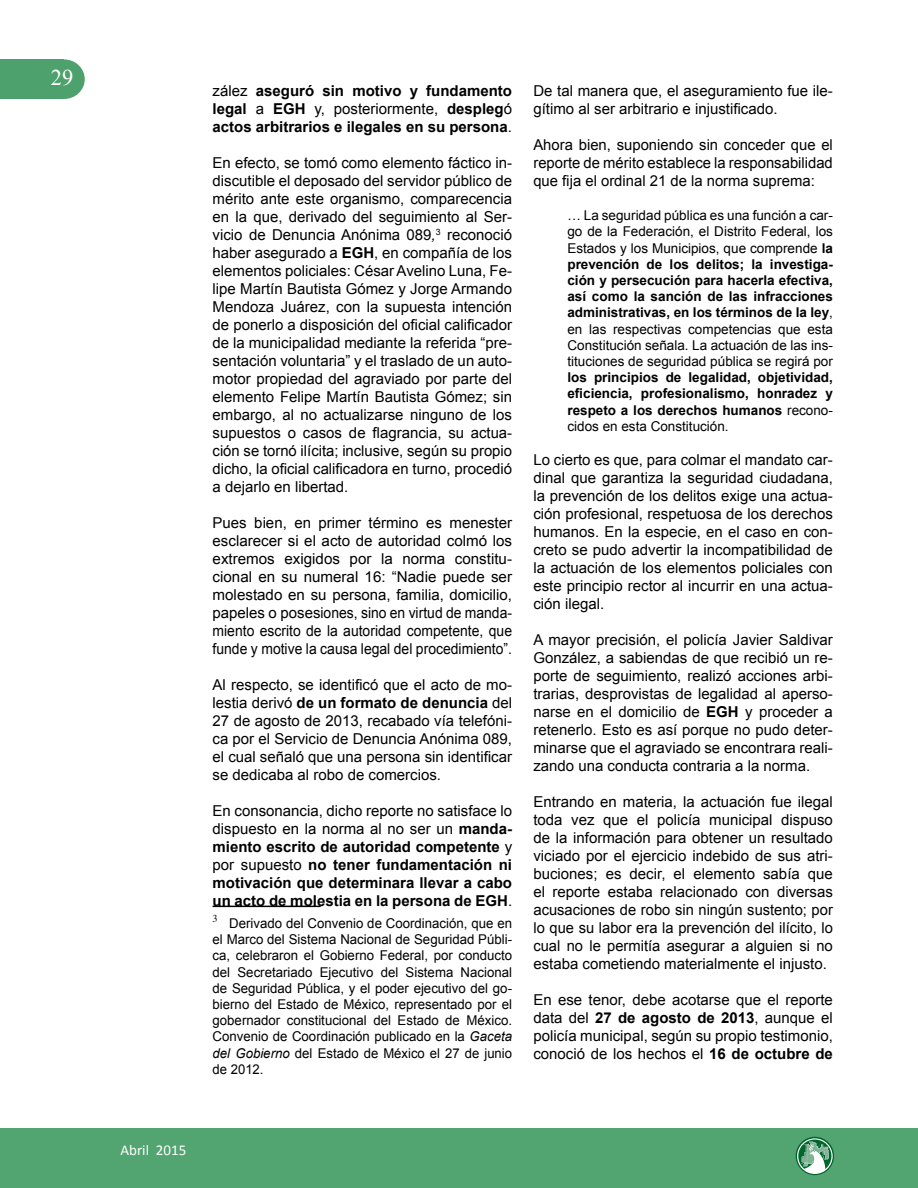
<style>
.page{position:relative;width:918px;height:1188px;background:#fff}
.page>*{position:absolute;margin:0;border:0;box-sizing:border-box;transform-origin:0 0}
.t1{font:22.5px "Times New Roman";color:#fff}
.t2{font:15px/18px "Arial";color:#000;text-align:justify}
.t3{font:700 15px/18px "Arial";color:#000}
.t4{font:15px "Calibri";color:#fff}
.t5{font:13.5px/16.2px "Arial";color:#000;text-align:justify}
.t6{font:700 13.5px/16.2px "Arial";color:#000;text-align:justify}
.s1{font-weight:400}
.s2{font-style:inherit}
.s3{font-style:italic}
.s4{font-weight:700}
</style>
<div class="page">
<div style="left:0;top:59px;width:64px;height:40px;background:#4da16c"></div>
<div style="left:44px;top:59px;width:41px;height:40px;background:#4da16c;border-radius:50%"></div>
<div style="left:0;top:1128px;width:918px;height:60px;background:#52a470"></div>
<svg style="left:796px;top:1137px;width:38px;height:38px"></svg>
<svg style="left:797px;top:1138px;width:36px;height:36px"></svg>
<svg style="left:798px;top:1140px;width:33px;height:29px"></svg>
<hr style="left:213px;top:906px;width:108px;height:1px;background:#000">
<h1 class="t1" style="left:51px;top:63px;width:24px">29</h1>
<p class="t3" style="left:213px;top:82px;width:301px"><span class="s1">zález</span> aseguró sin motivo y fundamento legal <span class="s1">a</span> <span class="s2">EGH</span></p>
<p class="t3" style="left:213px;top:100px;width:301px;text-align:right"><span class="s1">y, posteriormente,</span> despleg<span class="s1">ó<br></span>actos arbitrarios e ilegales en su persona<span class="s1">.</span></p>
<p class="t2" style="left:213px;top:154px;width:301px">En efecto, se tomó como elemento fáctico in&shy;discutible el deposado del servidor público de mérito ante este organismo, comparecencia en la que, derivado del seguimiento al Ser&shy;vicio de Denuncia Anónima 089<span class="s3">,</span><sup>3</sup> reconoció haber asegurado a <span class="s4">EGH</span></p>
<p class="t2" style="left:213px;top:244px;width:301px;text-indent:162px">, en compañía de los elementos policiales: César Avelino Luna, Fe&shy;lipe Martín Bautista Gómez y Jorge Armando Mendoza Juárez, con la supuesta intención de ponerlo a disposición del oficial calificador de la municipalidad mediante la referida “pre&shy;sentación voluntaria” y el traslado de un auto&shy;motor propiedad del agraviado por parte del elemento Felipe Martín Bautista Gómez; sin embargo, al no actualizarse ninguno de los supuestos o casos de flagrancia, su actua&shy;ción se tornó ilícita; inclusive, según su propio dicho, la oficial calificadora en turno, procedió a dejarlo en libertad.</p>
<p class="t2" style="left:213px;top:514px;width:301px">Pues bien, en primer término es menester esclarecer si el acto de autoridad colmó los extremos exigidos por la norma constitu&shy;cional en su numeral 16: “Nadie puede ser molestado en su persona, familia, domicilio, papeles o posesiones, sino en virtud de manda&shy;miento escrito de la autoridad competente, que funde y motive la causa legal del procedimiento”.</p>
<p class="t2" style="left:213px;top:676px;width:301px">Al respecto, se identificó que el acto de mo&shy;lestia derivó <span class="s4">de un formato de denuncia</span> del 27 de agosto de 2013, recabado vía telefóni&shy;ca por el Servicio de Denuncia Anónima 089, el cual señaló que una persona sin identificar se dedicaba al robo de comercios.</p>
<p class="t3" style="left:213px;top:802px;width:301px;text-align:justify"><span class="s1">En consonancia, dicho reporte no satisface lo dispuesto en la norma al no ser un</span> manda&shy;miento escrito de autoridad competente <span class="s1">y por supuesto</span> no tener fundamentación ni motivación que determinara llevar a cabo un acto de molestia en la persona de <span class="s2">EGH</span></p>
<p class="t2" style="left:508px;top:892px;width:6px">.</p>
<p class="t5" style="left:213px;top:915px;width:301px"><sup>3</sup> Derivado del Convenio de Coordinación, que en el Marco del Sistema Nacional de Seguridad Públi&shy;ca, celebraron el Gobierno Federal, por conducto del Secretariado Ejecutivo del Sistema Nacional de Seguridad Pública, y el poder ejecutivo del go&shy;bierno del Estado de México, representado por el gobernador constitucional del Estado de México.<br>Convenio de Coordinación publicado en la <span class="s3">Gaceta del Gobierno</span> del Estado de México el 27 de junio de 2012.</p>
<p class="t2" style="left:533px;top:82px;width:301px">De tal manera que, el aseguramiento fue ile&shy;gítimo al ser arbitrario e injustificado.</p>
<p class="t2" style="left:533px;top:136px;width:301px">Ahora bien, suponiendo sin conceder que el reporte de mérito establece la responsabilidad que fija el ordinal 21 de la norma suprema:</p>
<p class="t5" style="left:567px;top:207px;width:267px">… La seguridad pública es una función a car&shy;go de la Federación, el Distrito Federal, los Estados y los Municipios, que comprende <span class="s4">la prevención de los delitos; la investiga&shy;ción y persecución para hacerla efectiva, así como la sanción de las infracciones administrativas, en los términos de la ley</span>, en las respectivas competencias que esta Constitución señala. La actuación de las ins&shy;tituciones de seguridad pública se regirá por</p>
<p class="t6" style="left:567px;top:370px;width:267px">los principios de legalidad, objetividad, eficiencia, profesionalismo, honradez y respeto a los derechos humanos <span class="s1">recono&shy;cidos en esta Constitución.</span></p>
<p class="t2" style="left:533px;top:451px;width:301px">Lo cierto es que, para colmar el mandato car&shy;dinal que garantiza la seguridad ciudadana, la prevención de los delitos exige una actua&shy;ción profesional, respetuosa de los derechos humanos. En la especie, en el caso en con&shy;creto se pudo advertir la incompatibilidad de la actuación de los elementos policiales con este principio rector al incurrir en una actua&shy;ción ilegal.</p>
<p class="t2" style="left:533px;top:631px;width:301px">A mayor precisión, el policía Javier Saldivar González, a sabiendas de que recibió un re&shy;porte de seguimiento, realizó acciones arbi&shy;trarias, desprovistas de legalidad al aperso&shy;narse en el domicilio de <span class="s4">EGH</span></p>
<p class="t2" style="left:533px;top:703px;width:301px;text-indent:212px">y proceder a retenerlo. Esto es así porque no pudo deter&shy;minarse que el agraviado se encontrara reali&shy;zando una conducta contraria a la norma.</p>
<p class="t2" style="left:533px;top:793px;width:301px">Entrando en materia, la actuación fue ilegal toda vez que el policía municipal dispuso de la información para obtener un resultado viciado por el ejercicio indebido de sus atri&shy;buciones; es decir, el elemento sabía que el reporte estaba relacionado con diversas acusaciones de robo sin ningún sustento; por lo que su labor era la prevención del ilícito, lo cual no le permitía asegurar a alguien si no estaba cometiendo materialmente el injusto.</p>
<p class="t2" style="left:533px;top:991px;width:301px">En ese tenor, debe acotarse que el reporte data del <span class="s4">27 de agosto de 2013</span>, aunque el policía municipal, según su propio testimonio, conoció de los hechos el <span class="s4">16 de octubre de</span></p>
<p class="t4" style="left:121px;top:1140px;width:67px">Abril 2015</p>
</div>
